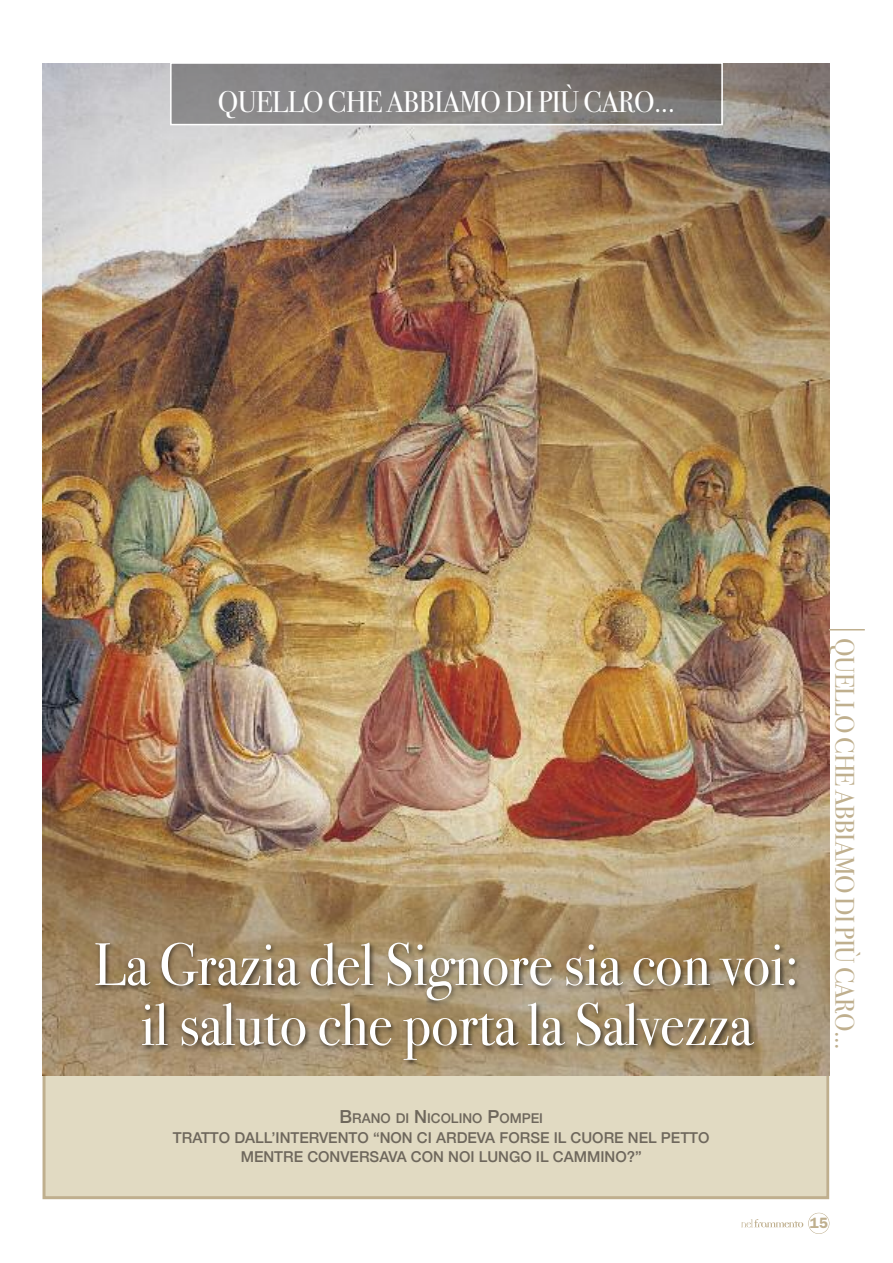
<style>
.page{position:relative;width:893px;height:1263px;background:#fff}
.page>*{position:absolute;margin:0;border:0;box-sizing:border-box;transform-origin:0 0}
.t1{font:60px/60px "Bodoni Svty Two ITCTT";color:#fff;text-align:center;scale:.95 1}
.t2{font:30px "Bodoni Svty Two ITCTT";letter-spacing:-.02em;color:#fff;scale:.95 1}
.t3{font:27px "Bodoni Svty Two ITCTT";letter-spacing:-.02em;color:#bfaf8e;scale:.95 1}
.t4{font:500 15px/19.5px "Helvetica Neue";color:#6e675c;text-align:center}
.t5{font:600 15px "Franklin Gothic";color:#bfaf8e}
.t6{font:500 13.5px "Helvetica Neue";color:#6e675c}
.s1{font-size:18px}
</style>
<div class="page">
<div style="left:46px;top:67px;width:780px;height:1129px;background:#e1dac2"></div>
<img style="left:43px;top:64px;width:786px;height:852px">
<div style="left:172px;top:64px;width:549px;height:60px;background:#272526;opacity:.4"></div>
<div style="left:170px;top:62px;width:553px;height:63px;border:2px solid #fff"></div>
<img style="left:42px;top:916px;width:788px;height:214px">
<svg style="left:741px;top:1219px;width:62px;height:8px"></svg>
<hr style="left:829px;top:629px;width:36px;height:1px;background:#bfaf8e">
<div style="left:808px;top:1213px;width:21px;height:21px;border:1px solid #bfaf8e;border-radius:50%"></div>
<h2 class="t2" style="left:218px;top:84px;width:483px">QUELLO CHE ABBIAMO DI PIÙ CARO...</h2>
<h1 class="t1" style="left:94px;top:935px;width:744px">La Grazia del Signore sia con voi: il saluto che porta la Salvezza</h1>
<p class="t6" style="left:339px;top:1110px;width:205px"><span class="s1">B</span>RANO DI <span class="s1">N</span>ICOLINO <span class="s1">P</span>OMPEI</p>
<p class="t4" style="left:173px;top:1127px;width:538px">TRATTO DALL’INTERVENTO “NON CI ARDEVA FORSE IL CUORE NEL PETTO<br>MENTRE CONVERSAVA CON NOI LUNGO IL CAMMINO?”</p>
<h3 class="t3" style="left:861px;top:638px;width:435px;rotate:90deg">QUELLO CHE ABBIAMO DI PIÙ CARO...</h3>
<p class="t5" style="left:810px;top:1213px;width:19px">15</p>
</div>
